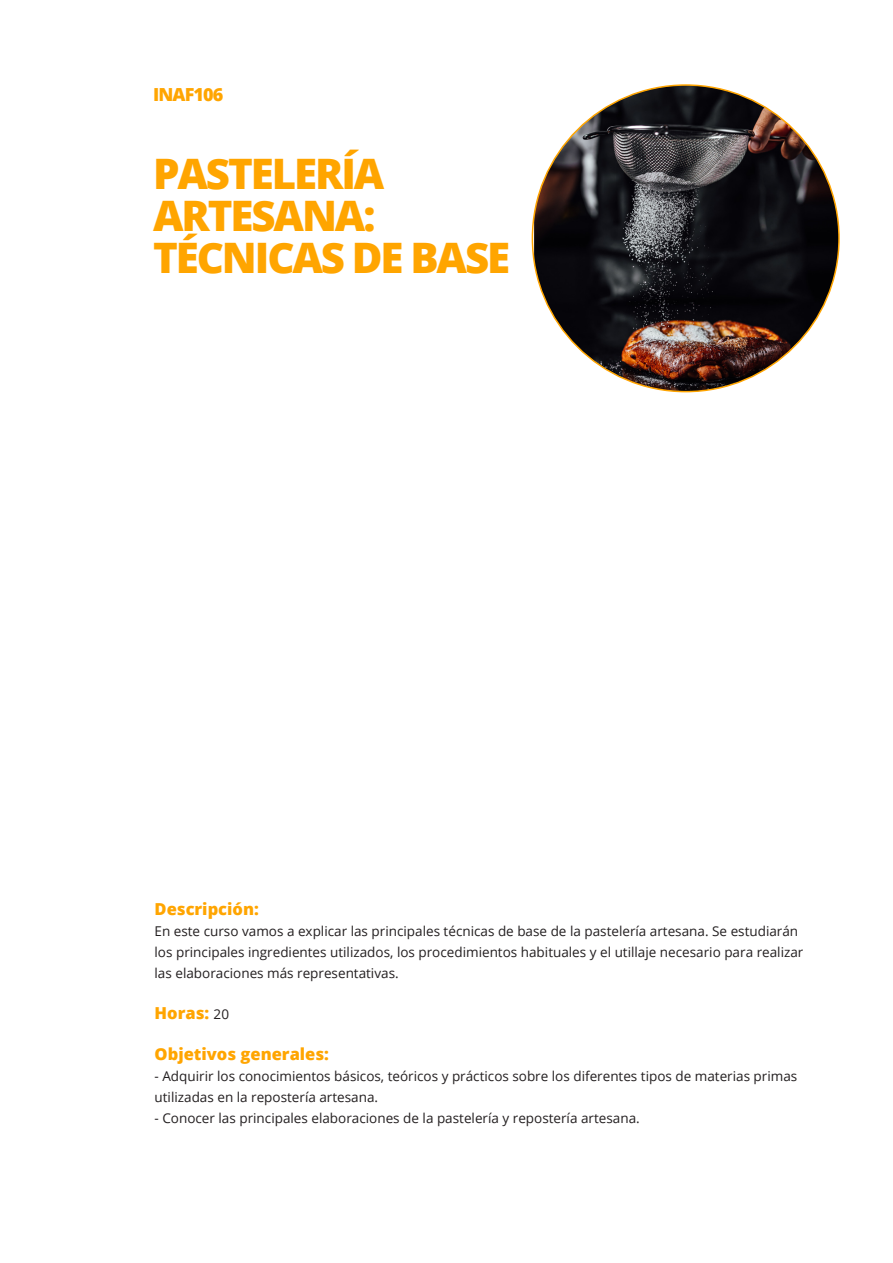
<style>
.page{position:relative;width:893px;height:1263px;background:#fff}
.page>*{position:absolute;margin:0;border:0;box-sizing:border-box;transform-origin:0 0}
.t1{font:800 42px/42px "Open Sans";letter-spacing:-.05em;color:#ffa500}
.t2{font:800 18px "Open Sans";letter-spacing:-.05em;color:#ffa500}
.Titulillos{font:800 16.5px "Open Sans";color:#ffa500}
.texto-descriptivo{font:13.5px/21px "Open Sans";color:#231f20}
.s1{font-weight:400;font-size:13.5px;color:#231f20}
</style>
<div class="page">
<img style="left:534px;top:85px;width:305px;height:307px">
<p class="t2" style="left:153px;top:81px;width:72px">INAF106</p>
<p class="t1" style="left:153px;top:151px;width:359px">PASTELERÍA<br>ARTESANA:<br>TÉCNICAS DE BASE</p>
<p class="Titulillos" style="left:155px;top:897px;width:106px">Descripción:</p>
<p class="texto-descriptivo" style="left:155px;top:920px;width:650px">En este curso vamos a explicar las principales técnicas de base de la pastelería artesana. Se estudiarán los principales ingredientes utilizados, los procedimientos habituales y el utillaje necesario para realizar las elaboraciones más representativas.</p>
<p class="Titulillos" style="left:155px;top:1000px;width:76px">Horas: <span class="s1">20</span></p>
<p class="Titulillos" style="left:155px;top:1041px;width:176px">Objetivos generales:</p>
<p class="texto-descriptivo" style="left:155px;top:1065px;width:644px">- Adquirir los conocimientos básicos, teóricos y prácticos sobre los diferentes tipos de materias primas utilizadas en la repostería artesana.</p>
<p class="texto-descriptivo" style="left:155px;top:1107px;width:487px">- Conocer las principales elaboraciones de la pastelería y repostería artesana.</p>
</div>
